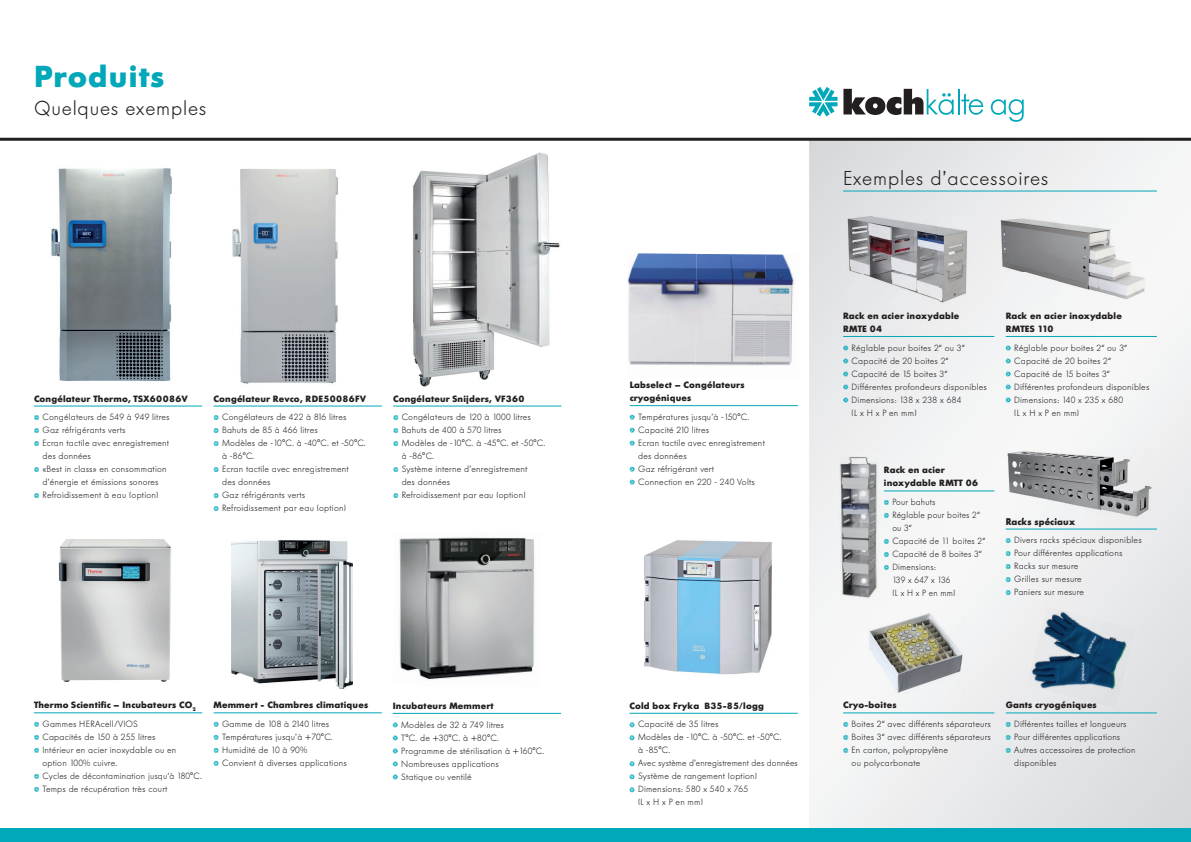
<style>
.page{position:relative;width:1191px;height:842px;background:#fff}
.page>*{position:absolute;margin:0;border:0;box-sizing:border-box;transform-origin:0 0}
.t1{font:700 30px "Futura BQ";letter-spacing:.04em;color:#00a8b9}
.t2{font:300 20px "Futura BQ";letter-spacing:.04em;color:#231f20}
.t3{font:300 9px/13px "Futura BQ";letter-spacing:.02em;color:#231f20}
.t4{font:700 9px/13px "Futura BQ";letter-spacing:.02em;color:#231f20}
.s1{font-weight:300}
</style>
<div class="page">
<svg style="left:809px;top:141px;width:382px;height:687px"></svg>
<hr style="left:0;top:138px;width:1191px;height:3px;background:#231f20">
<div style="left:0;top:828px;width:1191px;height:14px;background:#00a8b9"></div>
<svg style="left:809px;top:87px;width:28px;height:29px"></svg>
<svg style="left:843px;top:89px;width:110px;height:26px"></svg>
<hr style="left:957px;top:89px;width:2px;height:25px;background:#00a8b9">
<svg style="left:961px;top:94px;width:22px;height:21px"></svg>
<svg style="left:990px;top:99px;width:33px;height:23px"></svg>
<img style="left:1025px;top:606px;width:112px;height:103px">
<img style="left:862px;top:608px;width:103px;height:87px">
<img style="left:838px;top:455px;width:43px;height:147px">
<hr style="left:34px;top:713px;width:168px;height:1px;background:#00a8b9">
<svg style="left:34px;top:722px;width:5px;height:5px"></svg>
<svg style="left:34px;top:735px;width:5px;height:5px"></svg>
<svg style="left:34px;top:748px;width:5px;height:5px"></svg>
<svg style="left:34px;top:774px;width:5px;height:5px"></svg>
<svg style="left:34px;top:787px;width:5px;height:5px"></svg>
<hr style="left:214px;top:713px;width:168px;height:1px;background:#00a8b9">
<svg style="left:214px;top:722px;width:5px;height:5px"></svg>
<svg style="left:214px;top:735px;width:5px;height:5px"></svg>
<svg style="left:214px;top:748px;width:5px;height:5px"></svg>
<svg style="left:214px;top:761px;width:5px;height:5px"></svg>
<hr style="left:629px;top:405px;width:169px;height:1px;background:#00a8b9">
<svg style="left:629px;top:414px;width:6px;height:6px"></svg>
<svg style="left:629px;top:427px;width:6px;height:6px"></svg>
<svg style="left:629px;top:440px;width:6px;height:6px"></svg>
<svg style="left:629px;top:466px;width:6px;height:6px"></svg>
<svg style="left:629px;top:479px;width:6px;height:6px"></svg>
<hr style="left:393px;top:713px;width:168px;height:1px;background:#00a8b9">
<svg style="left:393px;top:722px;width:5px;height:5px"></svg>
<svg style="left:393px;top:735px;width:5px;height:5px"></svg>
<svg style="left:393px;top:748px;width:5px;height:5px"></svg>
<svg style="left:393px;top:761px;width:5px;height:5px"></svg>
<svg style="left:393px;top:774px;width:5px;height:5px"></svg>
<img style="left:399px;top:537px;width:136px;height:143px">
<hr style="left:843px;top:713px;width:151px;height:1px;background:#00a8b9">
<svg style="left:843px;top:722px;width:5px;height:5px"></svg>
<svg style="left:843px;top:735px;width:5px;height:5px"></svg>
<svg style="left:843px;top:748px;width:5px;height:5px"></svg>
<hr style="left:843px;top:336px;width:151px;height:1px;background:#00a8b9">
<svg style="left:843px;top:345px;width:5px;height:6px"></svg>
<svg style="left:843px;top:358px;width:5px;height:6px"></svg>
<svg style="left:843px;top:371px;width:5px;height:6px"></svg>
<svg style="left:843px;top:384px;width:5px;height:6px"></svg>
<svg style="left:843px;top:397px;width:5px;height:6px"></svg>
<hr style="left:1005px;top:336px;width:152px;height:1px;background:#00a8b9">
<svg style="left:1005px;top:345px;width:5px;height:6px"></svg>
<svg style="left:1005px;top:358px;width:5px;height:6px"></svg>
<svg style="left:1005px;top:371px;width:5px;height:6px"></svg>
<svg style="left:1005px;top:384px;width:5px;height:6px"></svg>
<svg style="left:1005px;top:397px;width:5px;height:6px"></svg>
<hr style="left:884px;top:491px;width:110px;height:1px;background:#00a8b9">
<svg style="left:884px;top:500px;width:5px;height:5px"></svg>
<svg style="left:884px;top:513px;width:5px;height:5px"></svg>
<svg style="left:884px;top:539px;width:5px;height:5px"></svg>
<svg style="left:884px;top:552px;width:5px;height:5px"></svg>
<svg style="left:884px;top:565px;width:5px;height:5px"></svg>
<hr style="left:1005px;top:529px;width:152px;height:1px;background:#00a8b9">
<svg style="left:1005px;top:538px;width:5px;height:5px"></svg>
<svg style="left:1005px;top:551px;width:5px;height:5px"></svg>
<svg style="left:1005px;top:564px;width:5px;height:5px"></svg>
<svg style="left:1005px;top:577px;width:5px;height:5px"></svg>
<svg style="left:1005px;top:590px;width:5px;height:5px"></svg>
<hr style="left:1005px;top:713px;width:152px;height:1px;background:#00a8b9">
<svg style="left:1005px;top:722px;width:5px;height:5px"></svg>
<svg style="left:1005px;top:735px;width:5px;height:5px"></svg>
<svg style="left:1005px;top:748px;width:5px;height:5px"></svg>
<img style="left:846px;top:215px;width:122px;height:89px">
<img style="left:1006px;top:449px;width:146px;height:69px">
<img style="left:1006px;top:518px;width:69px;height:1px">
<img style="left:1000px;top:217px;width:146px;height:83px">
<hr style="left:843px;top:191px;width:314px;height:1px;background:#00a8b9">
<hr style="left:214px;top:406px;width:168px;height:1px;background:#00a8b9">
<svg style="left:214px;top:415px;width:5px;height:5px"></svg>
<svg style="left:214px;top:428px;width:5px;height:5px"></svg>
<svg style="left:214px;top:441px;width:5px;height:5px"></svg>
<svg style="left:214px;top:467px;width:5px;height:5px"></svg>
<svg style="left:214px;top:493px;width:5px;height:5px"></svg>
<svg style="left:214px;top:506px;width:5px;height:5px"></svg>
<hr style="left:34px;top:406px;width:168px;height:1px;background:#00a8b9">
<svg style="left:34px;top:415px;width:5px;height:5px"></svg>
<svg style="left:34px;top:428px;width:5px;height:5px"></svg>
<svg style="left:34px;top:441px;width:5px;height:5px"></svg>
<svg style="left:34px;top:467px;width:5px;height:5px"></svg>
<svg style="left:34px;top:493px;width:5px;height:5px"></svg>
<hr style="left:393px;top:406px;width:168px;height:1px;background:#00a8b9">
<svg style="left:393px;top:415px;width:5px;height:5px"></svg>
<svg style="left:393px;top:428px;width:5px;height:5px"></svg>
<svg style="left:393px;top:441px;width:5px;height:5px"></svg>
<svg style="left:393px;top:467px;width:5px;height:5px"></svg>
<svg style="left:393px;top:493px;width:5px;height:5px"></svg>
<img style="left:51px;top:168px;width:121px;height:214px">
<img style="left:232px;top:169px;width:106px;height:215px">
<img style="left:59px;top:539px;width:112px;height:143px">
<img style="left:644px;top:540px;width:128px;height:135px">
<hr style="left:629px;top:713px;width:168px;height:1px;background:#00a8b9">
<svg style="left:629px;top:722px;width:5px;height:5px"></svg>
<svg style="left:629px;top:735px;width:5px;height:5px"></svg>
<svg style="left:629px;top:761px;width:5px;height:5px"></svg>
<svg style="left:629px;top:774px;width:5px;height:5px"></svg>
<svg style="left:629px;top:787px;width:5px;height:5px"></svg>
<img style="left:232px;top:540px;width:120px;height:149px">
<img style="left:627px;top:253px;width:137px;height:62px">
<img style="left:764px;top:254px;width:30px;height:112px">
<img style="left:628px;top:315px;width:137px;height:51px">
<img style="left:413px;top:153px;width:147px;height:234px">
<h1 class="t1" style="left:34px;top:58px;width:132px">Produits</h1>
<h2 class="t2" style="left:34px;top:96px;width:174px">Quelques exemples</h2>
<p class="t4" style="left:34px;top:392px;width:155px">Congélateur Thermo, TSX60086V</p>
<p class="t3" style="left:43px;top:411px;width:129px">Congélateurs de 549 à 949 litres<br>Gaz réfrigérants verts<br>Ecran tactile avec enregistrement des données<br>«Best in class» en consommation d’énergie et émissions sonores<br>Refroidissement à eau (option)</p>
<p class="t4" style="left:214px;top:392px;width:154px">Congélateur Revco, RDE50086FV</p>
<p class="t3" style="left:222px;top:411px;width:145px">Congélateurs de 422 à 816 litres<br>Bahuts de 85 à 466 litres<br>Modèles de -10°C. à -40°C. et -50°C. à -86°C.<br>Ecran tactile avec enregistrement<br>des données<br>Gaz réfrigérants verts<br>Refroidissement par eau (option)</p>
<p class="t4" style="left:393px;top:392px;width:133px">Congélateur Snijders, VF360</p>
<p class="t3" style="left:402px;top:411px;width:145px">Congélateurs de 120 à 1000 litres<br>Bahuts de 400 à 570 litres<br>Modèles de -10°C. à -45°C. et -50°C. à -86°C.<br>Système interne d’enregistrement<br>des données<br>Refroidissement par eau (option)</p>
<p class="t4" style="left:43px;top:696px;width:155px;line-height:18.7px;text-indent:-9px">Thermo Scientific – Incubateurs CO<sub>2<br></sub><span class="s1">Gammes HERAcell/VIOS</span></p>
<p class="t3" style="left:43px;top:730px;width:161px">Capacités de 150 à 255 litres<br>Intérieur en acier inoxydable ou en option 100% cuivre.<br>Cycles de décontamination jusqu‘à 180°C.<br>Temps de récupération très court</p>
<p class="t4" style="left:214px;top:699px;width:156px">Memmert - Chambres climatiques</p>
<p class="t3" style="left:222px;top:717px;width:126px">Gamme de 108 à 2140 litres<br>Températures jusqu’à +70°C.<br>Humidité de 10 à 90%<br>Convient à diverses applications</p>
<p class="t4" style="left:393px;top:699px;width:102px">Incubateurs Memmert</p>
<p class="t3" style="left:401px;top:718px;width:145px">Modèles de 32 à 749 litres<br>T°C. de +30°C. à +80°C.<br>Programme de stérilisation à +160°C.<br>Nombreuses applications<br>Statique ou ventilé</p>
<h2 class="t2" style="left:843px;top:166px;width:207px">Exemples d’accessoires</h2>
<p class="t4" style="left:629px;top:378px;width:116px">Labselect – Congélateurs cryogéniques</p>
<p class="t3" style="left:638px;top:410px;width:128px">Températures jusqu’à -150°C.<br>Capacité 210 litres<br>Ecran tactile avec enregistrement des données<br>Gaz réfrigérant vert<br>Connection en 220 - 240 Volts</p>
<p class="t4" style="left:629px;top:699px;width:136px">Cold box Fryka B35-85/logg</p>
<p class="t3" style="left:638px;top:718px;width:161px">Capacité de 35 litres<br>Modèles de -10°C. à -50°C. et -50°C.<br>à -85°C.<br>Avec système d’enregistrement des données<br>Système de rangement (option)<br>Dimensions: 580 x 540 x 765<br>(L x H x P en mm)</p>
<p class="t4" style="left:843px;top:309px;width:118px">Rack en acier inoxydable<br>RMTE 04</p>
<p class="t3" style="left:851px;top:341px;width:137px">Réglable pour boites 2“ ou 3“<br>Capacité de 20 boites 2“<br>Capacité de 15 boites 3“<br>Différentes profondeurs disponibles<br>Dimensions: 138 x 238 x 684<br>(L x H x P en mm)</p>
<p class="t4" style="left:1005px;top:309px;width:118px">Rack en acier inoxydable<br>RMTES 110</p>
<p class="t3" style="left:1014px;top:341px;width:137px">Réglable pour boites 2“ ou 3“<br>Capacité de 20 boites 2“<br>Capacité de 15 boites 3“<br>Différentes profondeurs disponibles<br>Dimensions: 140 x 235 x 680<br>(L x H x P en mm)</p>
<p class="t4" style="left:884px;top:464px;width:96px">Rack en acier inoxydable RMTT 06</p>
<p class="t3" style="left:892px;top:496px;width:94px">Pour bahuts<br>Réglable pour boites 2“ ou 3“<br>Capacité de 11 boites 2“<br>Capacité de 8 boites 3“<br>Dimensions:<br>139 x 647 x 136<br>(L x H x P en mm)</p>
<p class="t4" style="left:1005px;top:515px;width:71px">Racks spéciaux</p>
<p class="t3" style="left:1014px;top:534px;width:129px">Divers racks spéciaux disponibles<br>Pour différentes applications<br>Racks sur mesure<br>Grilles sur mesure<br>Paniers sur mesure</p>
<p class="t4" style="left:843px;top:699px;width:55px">Cryo-boites</p>
<p class="t3" style="left:851px;top:717px;width:141px">Boites 2“ avec différents séparateurs<br>Boites 3“ avec différents séparateurs<br>En carton, polypropylène<br>ou polycarbonate</p>
<p class="t4" style="left:1005px;top:699px;width:92px">Gants cryogéniques</p>
<p class="t3" style="left:1014px;top:717px;width:123px">Différentes tailles et longueurs<br>Pour différentes applications<br>Autres accessoires de protection disponibles</p>
</div>
